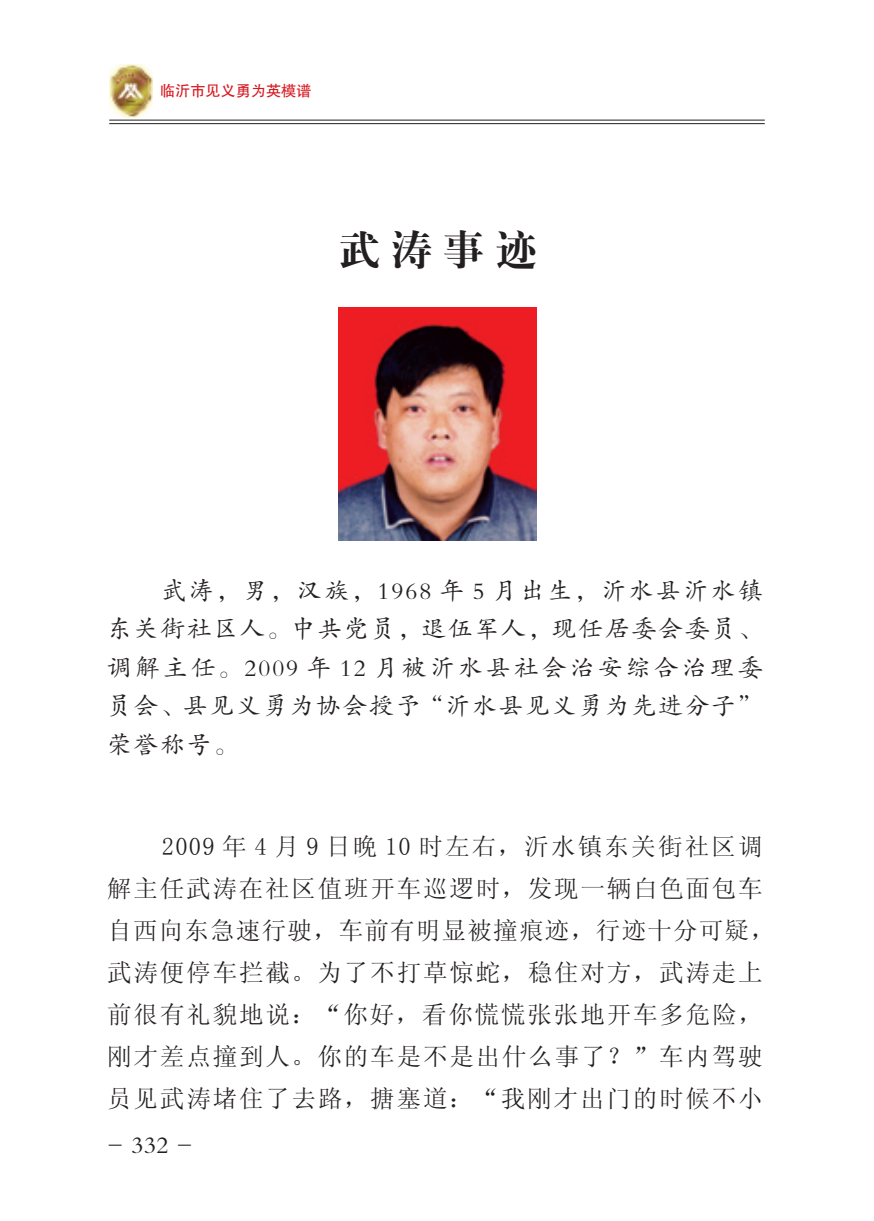
<style>
.page{position:relative;width:874px;height:1221px;background:#fff}
.page>*{position:absolute;margin:0;border:0;box-sizing:border-box;transform-origin:0 0}
.t1{font:42px "H Ya 4 gj";color:#231f20}
.t2{font:24.5px/42px "Sim Sun";letter-spacing:.075em;color:#231f20}
.t3{font:24.5px/38.5px "FZKTJW GB1 0";letter-spacing:.085em;color:#231f20;text-align:justify}
.t4{font:15.05px "FZHTJW GB1 0";color:#d7171f}
</style>
<div class="page">
<img style="left:109px;top:64px;width:44px;height:53px">
<hr style="left:109px;top:120px;width:655px;height:1px;background:#231f20">
<hr style="left:109px;top:123px;width:655px;height:1px;background:#231f20">
<img style="left:338px;top:308px;width:198px;height:232px">
<p class="t4" style="left:160px;top:83px;width:153px">临沂市见义勇为英模谱</p>
<p class="t1" style="left:338px;top:228px;width:200px">武涛事迹</p>
<p class="t3" style="left:107px;top:571px;width:656px;text-indent:55px">武涛，男，汉族，1968 年 5 月出生，沂水县沂水镇东关街社区人。中共党员，退伍军人，现任居委会委员、调解主任。2009 年 12 月被沂水县社会治安综合治理委员会、县见义勇为协会授予“沂水县见义勇为先进分子”荣誉称号。</p>
<p class="t2" style="left:107px;top:825px;width:669px;text-indent:55px">2009 年 4 月 9 日晚 10 时左右，沂水镇东关街社区调解主任武涛在社区值班开车巡逻时，发现一辆白色面包车自西向东急速行驶，车前有明显被撞痕迹，行迹十分可疑，武涛便停车拦截。为了不打草惊蛇，稳住对方，武涛走上前很有礼貌地说：“你好，看你慌慌张张地开车多危险，刚才差点撞到人。你的车是不是出什么事了？”车内驾驶员见武涛堵住了去路，搪塞道：“我刚才出门的时候不小</p>
<p class="t3" style="left:107px;top:1125px;width:87px">- 332 -</p>
</div>
